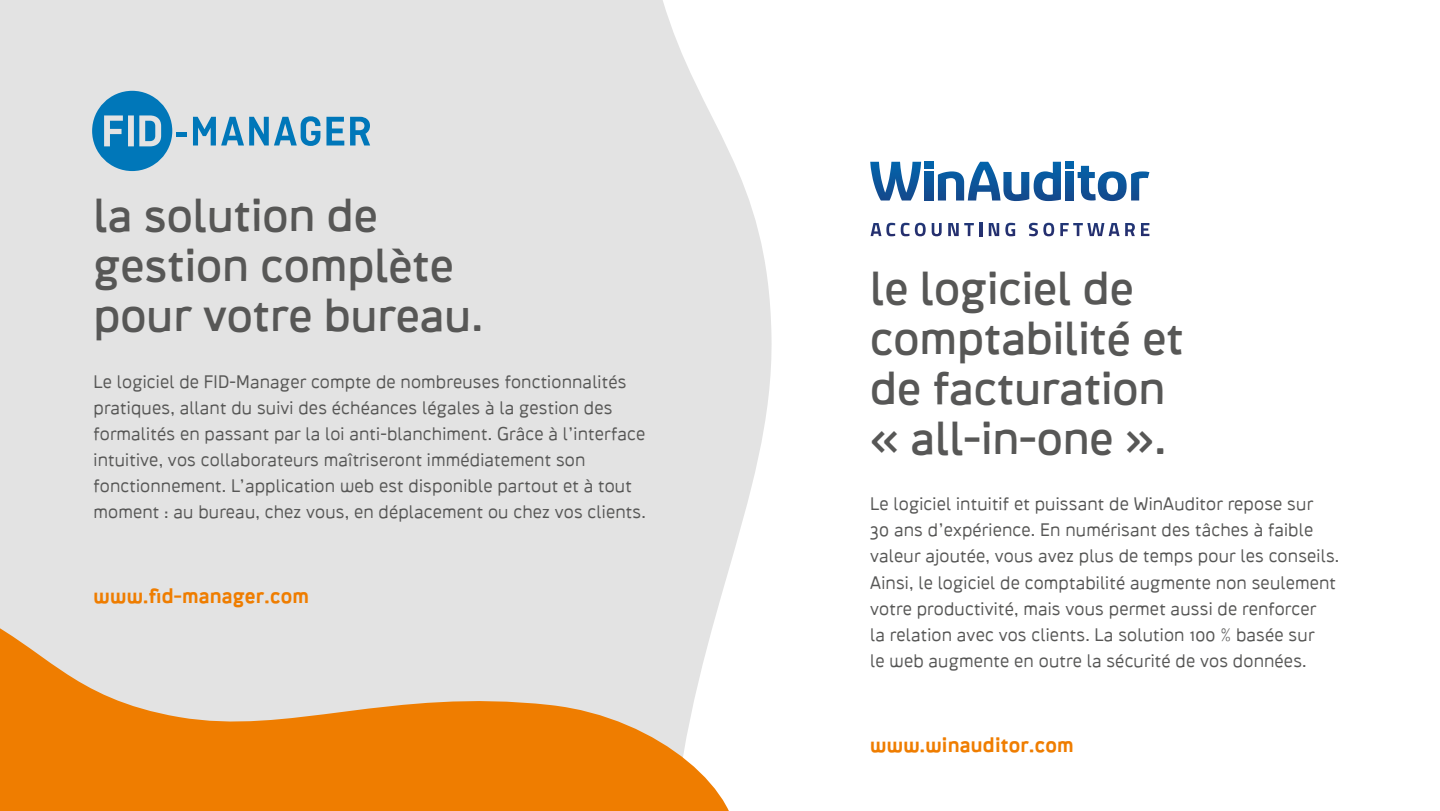
<style>
.page{position:relative;width:1440px;height:811px;background:#fff}
.page>*{position:absolute;margin:0;border:0;box-sizing:border-box;transform-origin:0 0}
.t1{font:46px/50px "Crank 8";color:#575756}
.t2{font:20px "Crank 8 Plus Two";letter-spacing:.01em;color:#ef7d00}
.t3{font:18px/26px "Crank 8 Minus Two";letter-spacing:.01em;color:#575756}
</style>
<div class="page">
<div style="left:0;top:0;width:1015px;height:810px;background:#e3e3e3"></div>
<svg style="left:663px;top:0;width:487px;height:810px;fill:#fff"></svg>
<svg style="left:92px;top:91px;width:80px;height:80px"></svg>
<svg style="left:326px;top:117px;width:18px;height:28px"></svg>
<svg style="left:350px;top:117px;width:20px;height:28px"></svg>
<hr style="left:176px;top:132px;width:11px;height:4px;background:#0077b9">
<svg style="left:193px;top:116px;width:127px;height:30px"></svg>
<svg style="left:870px;top:162px;width:279px;height:39px"></svg>
<svg style="left:871px;top:223px;width:24px;height:13px"></svg>
<svg style="left:901px;top:223px;width:25px;height:13px"></svg>
<svg style="left:932px;top:223px;width:10px;height:13px"></svg>
<svg style="left:948px;top:223px;width:34px;height:13px"></svg>
<svg style="left:989px;top:223px;width:10px;height:13px"></svg>
<svg style="left:1005px;top:223px;width:10px;height:13px"></svg>
<svg style="left:1029px;top:223px;width:25px;height:13px"></svg>
<svg style="left:1060px;top:223px;width:75px;height:13px"></svg>
<svg style="left:1141px;top:223px;width:8px;height:13px"></svg>
<svg style="left:0;top:571px;width:849px;height:239px"></svg>
<h1 class="t1" style="left:94px;top:188px;width:392px">la solution de gestion complète pour votre bureau.</h1>
<p class="t3" style="left:94px;top:368px;width:554px">Le logiciel de FID-Manager compte de nombreuses fonctionnalités pratiques, allant du suivi des échéances légales à la gestion des formalités en passant par la loi anti-blanchiment. Grâce à l’interface intuitive, vos collaborateurs maîtriseront immédiatement son fonctionnement. L’application web est disponible partout et à tout moment : au bureau, chez vous, en déplacement ou chez vos clients.</p>
<p class="t2" style="left:94px;top:583px;width:217px">www.fid-manager.com</p>
<h1 class="t1" style="left:870px;top:261px;width:315px">le logiciel de comptabilité et de facturation « all-in-one ».</h1>
<p class="t3" style="left:870px;top:491px;width:471px">Le logiciel intuitif et puissant de WinAuditor repose sur<br>30 ans d’expérience. En numérisant des tâches à faible valeur ajoutée, vous avez plus de temps pour les conseils.<br>Ainsi, le logiciel de comptabilité augmente non seulement votre productivité, mais vous permet aussi de renforcer<br>la relation avec vos clients. La solution 100 % basée sur<br>le web augmente en outre la sécurité de vos données.</p>
<p class="t2" style="left:870px;top:732px;width:205px">www.winauditor.com</p>
</div>
